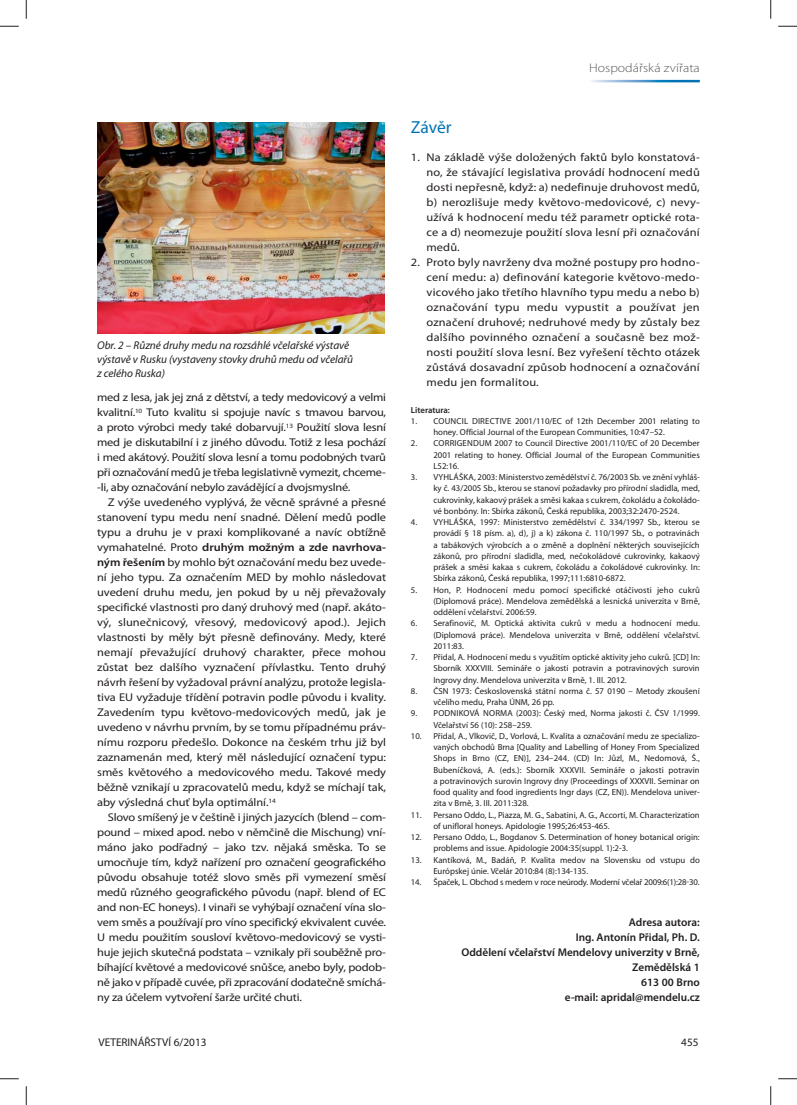
<style>
.page{position:relative;width:797px;height:1105px;background:#fff}
.page>*{position:absolute;margin:0;border:0;box-sizing:border-box;transform-origin:0 0}
.t1{font:17.5px "Myriad Pro";letter-spacing:-.005em;color:#0072b4}
.t2{font:300 12.5px "Myriad Pro";color:#58595b;scale:1.1 1}
.t3{font:11.25px/15px "Myriad Pro";letter-spacing:-.005em;color:#231f20;text-align:justify;scale:1.1 1}
.t4{font:600 11.25px/15px "Myriad Pro";color:#231f20;text-align:right}
.t5{font:italic 11.25px/13.8px "Myriad Pro";letter-spacing:-.005em;color:#231f20}
.t6{font:11.25px "Myriad Pro";letter-spacing:-.005em;color:#231f20}
.t7{font:8.75px/11.2px "Myriad Pro";color:#231f20;text-align:justify}
.t8{font:8.75px "Myriad Pro";letter-spacing:-.02em;color:#231f20}
.t9{font:600 8.75px "Myriad Pro";color:#231f20}
.s1{font-weight:600}
</style>
<div class="page">
<img style="left:97px;top:123px;width:287px;height:210px">
<svg style="left:0;top:25px;width:19px;height:2px"></svg>
<svg style="left:778px;top:25px;width:19px;height:2px"></svg>
<svg style="left:0;top:1078px;width:19px;height:1px"></svg>
<svg style="left:778px;top:1078px;width:19px;height:1px"></svg>
<svg style="left:25px;top:0;width:2px;height:19px"></svg>
<svg style="left:25px;top:1086px;width:2px;height:19px"></svg>
<svg style="left:770px;top:0;width:1px;height:19px"></svg>
<svg style="left:770px;top:1086px;width:1px;height:19px"></svg>
<p class="t5" style="left:97px;top:340px;width:257px">Obr. 2 – Různé druhy medu na rozsáhlé včelařské výstavě výstavě v Rusku (vystaveny stovky druhů medu od včelařů z celého Ruska)</p>
<p class="t3" style="left:97px;top:391px;width:264px">med z lesa, jak jej zná z dětství, a tedy medovicový a velmi kvalitní.<sup>10</sup> Tuto kvalitu si spojuje navíc s tmavou barvou, a proto výrobci medy také dobarvují.<sup>13</sup> Použití slova lesní med je diskutabilní i z jiného důvodu. Totiž z lesa pochází i med akátový. Použití slova lesní a tomu podobných tvarů při označování medů je třeba legislativně vymezit, chceme--li, aby označování nebylo zavádějící a dvojsmyslné.</p>
<p class="t3" style="left:97px;top:496px;width:264px;text-indent:11px">Z výše uvedeného vyplývá, že věcně správné a přesné stanovení typu medu není snadné. Dělení medů podle typu a druhu je v praxi komplikované a navíc obtížně vymahatelné. Proto <span class="s1">druhým možným a zde navrhova&shy;ným řešením</span> by mohlo být označování medu bez uvede&shy;ní jeho typu. Za označením MED by mohlo následovat uvedení druhu medu, jen pokud by u něj převažovaly specifické vlastnosti pro daný druhový med (např. akáto&shy;vý, slunečnicový, vřesový, medovicový apod.). Jejich vlastnosti by měly být přesně definovány. Medy, které nemají převažující druhový charakter, přece mohou zůstat bez dalšího vyznačení přívlastku. Tento druhý návrh řešení by vyžadoval právní analýzu, protože legisla&shy;tiva EU vyžaduje třídění potravin podle původu i kvality.<br>Zavedením typu květovo-medovicových medů, jak je uvedeno v návrhu prvním, by se tomu případnému práv&shy;nímu rozporu předešlo. Dokonce na českém trhu již byl zaznamenán med, který měl následující označení typu: směs květového a medovicového medu. Takové medy běžně vznikají u zpracovatelů medu, když se míchají tak, aby výsledná chuť byla optimální.<sup>14</sup></p>
<p class="t3" style="left:97px;top:811px;width:264px;text-indent:11px">Slovo smíšený je v češtině i jiných jazycích (blend – com&shy;pound – mixed apod. nebo v němčině die Mischung) vní&shy;máno jako podřadný – jako tzv. nějaká směska. To se umocňuje tím, když nařízení pro označení geografického původu obsahuje totéž slovo směs při vymezení směsí medů různého geografického původu (např. blend of EC and non-EC honeys). I vinaři se vyhýbají označení vína slo&shy;vem směs a používají pro víno specifický ekvivalent cuvée.<br>U medu použitím sousloví květovo-medovicový se vysti&shy;huje jejich skutečná podstata – vznikaly při souběžně pro&shy;bíhající květové a medovicové snůšce, anebo byly, podob&shy;ně jako v případě cuvée, při zpracování dodatečně smíchá&shy;ny za účelem vytvoření šarže určité chuti.</p>
<p class="t2" style="left:589px;top:63px;width:102px">Hospodářská zvířata</p>
<h1 class="t1" style="left:411px;top:120px;width:42px">Závěr</h1>
<p class="t3" style="left:426px;top:151px;width:250px;text-indent:-16px">1. Na základě výše doložených faktů bylo konstatová&shy;no, že stávající legislativa provádí hodnocení medů dosti nepřesně, když: a) nedefinuje druhovost medů, b) nerozlišuje medy květovo-medovicové, c) nevy&shy;užívá k hodnocení medu též parametr optické rota&shy;ce a d) neomezuje použití slova lesní při označování medů.</p>
<p class="t3" style="left:426px;top:256px;width:250px;text-indent:-16px">2. Proto byly navrženy dva možné postupy pro hodno&shy;cení medu: a) definování kategorie květovo-medo&shy;vicového jako třetího hlavního typu medu a nebo b) označování typu medu vypustit a používat jen označení druhové; nedruhové medy by zůstaly bez dalšího povinného označení a současně bez mož&shy;nosti použití slova lesní. Bez vyřešení těchto otázek zůstává dosavadní způsob hodnocení a označování medu jen formalitou.</p>
<p class="t9" style="left:411px;top:406px;width:41px">Literatura:</p>
<p class="t7" style="left:433px;top:416px;width:268px;text-indent:-22px">1. COUNCIL DIRECTIVE 2001/110/EC of 12th December 2001 relating to honey. Official Journal of the European Communities, 10:47–52.</p>
<p class="t7" style="left:433px;top:439px;width:268px;text-indent:-22px">2. CORRIGENDUM 2007 to Council Directive 2001/110/EC of 20 December 2001 relating to honey. Official Journal of the European Communities L52:16.</p>
<p class="t7" style="left:433px;top:472px;width:268px;text-indent:-22px">3. VYHLÁŠKA, 2003: Ministerstvo zemědělství č. 76/2003 Sb. ve znění vyhláš&shy;ky č. 43/2005 Sb., kterou se stanoví požadavky pro přírodní sladidla, med, cukrovinky, kakaový prášek a směsi kakaa s cukrem, čokoládu a čokoládo&shy;vé bonbóny. In: Sbírka zákonů, Česká republika, 2003;32:2470-2524.</p>
<p class="t7" style="left:433px;top:517px;width:268px;text-indent:-22px">4. VYHLÁŠKA, 1997: Ministerstvo zemědělství č. 334/1997 Sb., kterou se provádí § 18 písm. a), d), j) a k) zákona č. 110/1997 Sb., o potravinách a tabákových výrobcích a o změně a doplnění některých souvisejících zákonů, pro přírodní sladidla, med, nečokoládové cukrovinky, kakaový prášek a směsi kakaa s cukrem, čokoládu a čokoládové cukrovinky. In:<br>Sbírka zákonů, Česká republika, 1997;111:6810-6872.</p>
<p class="t7" style="left:433px;top:585px;width:268px;text-indent:-22px">5. Hon, P. Hodnocení medu pomocí specifické otáčivosti jeho cukrů (Diplomová práce). Mendelova zemědělská a lesnická univerzita v Brně, oddělení včelařství. 2006:59.</p>
<p class="t7" style="left:433px;top:619px;width:268px;text-indent:-22px">6. Serafinovič, M. Optická aktivita cukrů v medu a hodnocení medu. (Diplomová práce). Mendelova univerzita v Brně, oddělení včelařství.<br>2011:83.</p>
<p class="t7" style="left:433px;top:652px;width:268px;text-indent:-22px">7. Přidal, A. Hodnocení medu s využitím optické aktivity jeho cukrů. [CD] In:<br>Sborník XXXVIII. Semináře o jakosti potravin a potravinových surovin Ingrovy dny. Mendelova univerzita v Brně, 1. III. 2012.</p>
<p class="t7" style="left:433px;top:686px;width:268px;text-indent:-22px">8. ČSN 1973: Československá státní norma č. 57 0190 – Metody zkoušení včelího medu, Praha ÚNM, 26 pp.</p>
<p class="t7" style="left:433px;top:709px;width:268px;text-indent:-22px">9. PODNIKOVÁ NORMA (2003): Český med, Norma jakosti č. ČSV 1/1999.<br>Včelařství 56 (10): 258–259.</p>
<p class="t7" style="left:433px;top:731px;width:268px;text-indent:-22px">10. Přidal, A., Vlkovič, D., Vorlová, L. Kvalita a označování medu ze specializo&shy;vaných obchodů Brna [Quality and Labelling of Honey From Specialized Shops in Brno (CZ, EN)], 234 –244. (CD) In: Jůzl, M., Nedomová, Š., Bubeníčková, A. (eds.): Sborník XXXVII. Semináře o jakosti potravin a potravinových surovin Ingrovy dny (Proceedings of XXXVII. Seminar on food quality and food ingredients Ingr days (CZ, EN)). Mendelova univer&shy;zita v Brně, 3. III. 2011:328.</p>
<p class="t7" style="left:433px;top:810px;width:268px;text-indent:-22px">11. Persano Oddo, L., Piazza, M. G., Sabatini, A. G., Accorti, M. Characterization of unifloral honeys. Apidologie 1995;26:453-465.</p>
<p class="t7" style="left:433px;top:832px;width:268px;text-indent:-22px">12. Persano Oddo, L., Bogdanov S. Determination of honey botanical origin: problems and issue. Apidologie 2004:35(suppl. 1):2-3.</p>
<p class="t7" style="left:433px;top:855px;width:268px;text-indent:-22px">13. Kantíková, M., Badáň, P. Kvalita medov na Slovensku od vstupu do<br>Európskej únie. Včelár 2010:84 (8):134-135.</p>
<p class="t8" style="left:411px;top:879px;width:290px">14. Špaček, L. Obchod s medem v roce neúrody. Moderní včelař 2009:6(1):28-30.</p>
<p class="t4" style="left:461px;top:916px;width:240px">Adresa autora:<br>Ing. Antonín Přidal, Ph. D.<br>Oddělení včelařství Mendelovy univerzity v Brně,<br>Zemědělská 1<br>613 00 Brno<br>e-mail: apridal@mendelu.cz</p>
<p class="t6" style="left:98px;top:1038px;width:110px">VETERINÁŘSTVÍ 6/2013</p>
<p class="t6" style="left:681px;top:1038px;width:19px">455</p>
</div>
